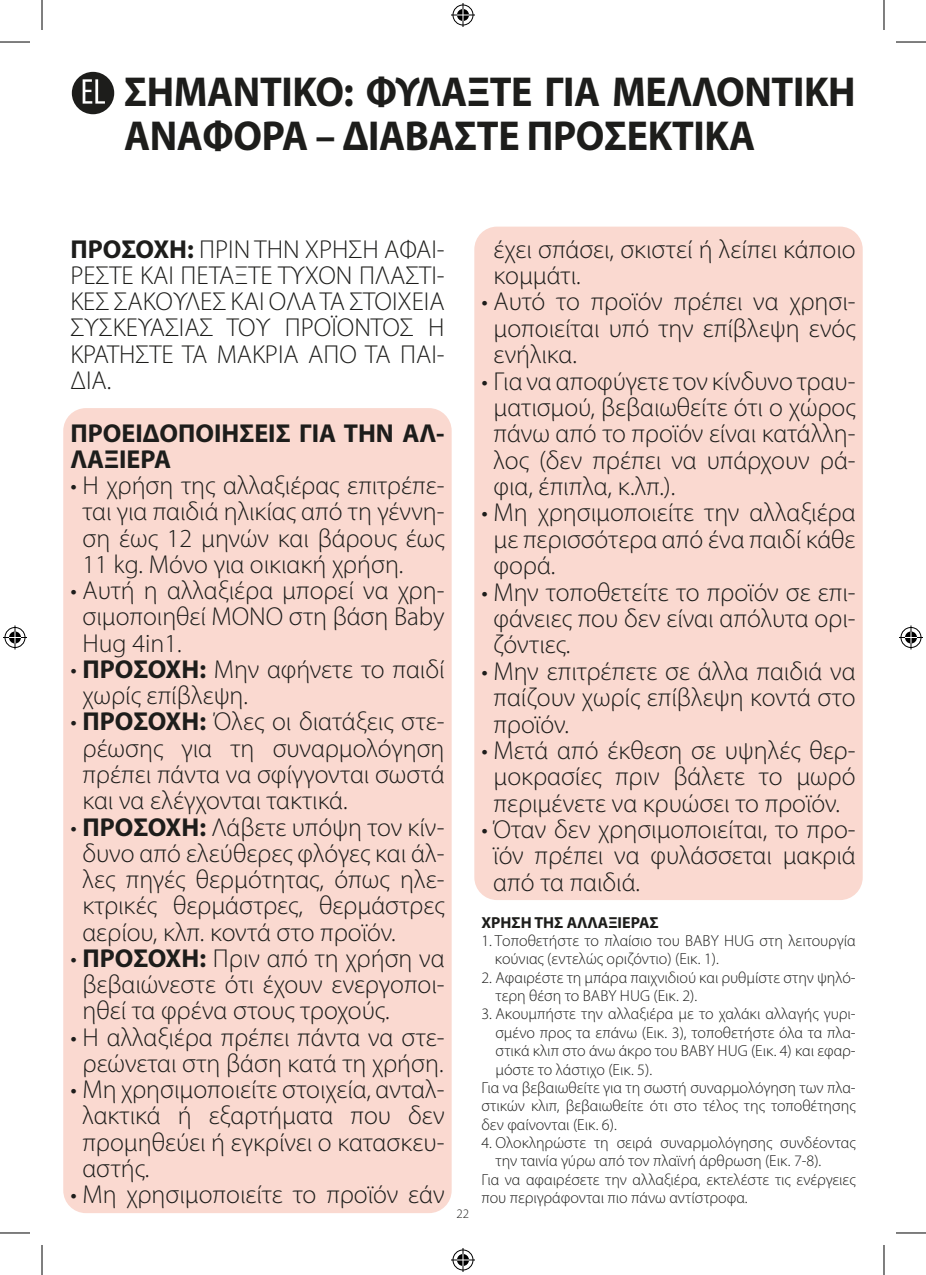
<style>
.page{position:relative;width:926px;height:1275px;background:#fff}
.page>*{position:absolute;margin:0;border:0;box-sizing:border-box;transform-origin:0 0}
.t1{font:700 42px/44px "Myriad Pro";letter-spacing:-.01em;color:#1d1d1b;scale:.95 1}
.t2{font:300 26px/26.2px "Myriad Pro";color:#1d1d1b;text-align:justify}
.t3{font:700 26px/26.2px "Myriad Pro";color:#1d1d1b}
.t4{font:300 16px/18.4px "Myriad Pro";color:#1d1d1b}
.t5{font:700 16px "Myriad Pro";color:#1d1d1b}
.t6{font:300 13px "Myriad Pro";color:#1d1d1b}
.s1{font-weight:700}
</style>
<div class="page">
<div style="left:63px;top:408px;width:389px;height:805px;background:#fad9d0;border-radius:23px"></div>
<div style="left:474px;top:227px;width:389px;height:673px;background:#fad9d0;border-radius:23px"></div>
<div style="left:72px;top:72px;width:42px;height:42px;background:#1d1d1b;border-radius:50%"></div>
<svg style="left:83px;top:79px;width:22px;height:25px"></svg>
<hr style="left:0;top:42px;width:30px;height:1px;background:#000">
<hr style="left:896px;top:42px;width:30px;height:1px;background:#000">
<hr style="left:0;top:1232px;width:30px;height:1px;background:#000">
<hr style="left:896px;top:1232px;width:30px;height:1px;background:#000">
<hr style="left:42px;top:0;width:1px;height:30px;background:#000">
<hr style="left:42px;top:1245px;width:1px;height:30px;background:#000">
<hr style="left:884px;top:0;width:1px;height:30px;background:#000">
<hr style="left:884px;top:1245px;width:1px;height:30px;background:#000">
<svg style="left:451px;top:3px;width:24px;height:24px"></svg>
<svg style="left:451px;top:1248px;width:24px;height:24px"></svg>
<svg style="left:3px;top:625px;width:24px;height:24px"></svg>
<svg style="left:899px;top:625px;width:24px;height:24px"></svg>
<p class="t1" style="left:124px;top:69px;width:771px">ΣΗΜΑΝΤΙΚΟ: ΦΥΛΑΞΤΕ ΓΙΑ ΜΕΛΛΟΝΤΙΚΗ<br>ΑΝΑΦΟΡΑ – ΔΙΑΒΑΣΤΕ ΠΡΟΣΕΚΤΙΚΑ</p>
<p class="t2" style="left:70px;top:236px;width:376px"><span class="s1">ΠΡΟΣΟΧΗ:</span> ΠΡΙΝ ΤΗΝ ΧΡΗΣΗ ΑΦΑΙ-ΡΕΣΤΕ ΚΑΙ ΠΕΤΑΞΤΕ ΤΥΧΟΝ ΠΛΑΣΤΙ-ΚΕΣ ΣΑΚΟΥΛΕΣ ΚΑΙ ΟΛΑ ΤΑ ΣΤΟΙΧΕΙΑ ΣΥΣΚΕΥΑΣΙΑΣ ΤΟΥ ΠΡΟΪΟΝΤΟΣ Η ΚΡΑΤΗΣΤΕ ΤΑ ΜΑΚΡΙΑ ΑΠΟ ΤΑ ΠΑΙ-ΔΙΑ.</p>
<p class="t3" style="left:70px;top:419px;width:376px">ΠΡΟΕΙΔΟΠΟΙΗΣΕΙΣ ΓΙΑ ΤΗΝ ΑΛ-<br>ΛΑΞΙΕΡΑ</p>
<p class="t2" style="left:82px;top:472px;width:364px;text-indent:-12px">• Η χρήση της αλλαξιέρας επιτρέπε&shy;ται για παιδιά ηλικίας από τη γέννη&shy;ση έως 12 μηνών και βάρους έως 11 kg. Μόνο για οικιακή χρήση.</p>
<p class="t2" style="left:82px;top:577px;width:364px;text-indent:-12px">• Αυτή η αλλαξιέρα μπορεί να χρη&shy;σιμοποιηθεί ΜΟΝΟ στη βάση Baby Hug 4in1.</p>
<p class="t2" style="left:82px;top:656px;width:364px;text-indent:-12px">• <span class="s1">ΠΡΟΣΟΧΗ:</span> Μην αφήνετε το παιδί χωρίς επίβλεψη.</p>
<p class="t2" style="left:82px;top:708px;width:364px;text-indent:-12px">• <span class="s1">ΠΡΟΣΟΧΗ:</span> Όλες οι διατάξεις στε&shy;ρέωσης για τη συναρμολόγηση πρέπει πάντα να σφίγγονται σωστά και να ελέγχονται τακτικά.</p>
<p class="t2" style="left:82px;top:813px;width:364px;text-indent:-12px">• <span class="s1">ΠΡΟΣΟΧΗ:</span> Λάβετε υπόψη τον κίν&shy;δυνο από ελεύθερες φλόγες και άλ&shy;λες πηγές θερμότητας, όπως ηλε&shy;κτρικές θερμάστρες, θερμάστρες αερίου, κλπ. κοντά στο προϊόν.</p>
<p class="t2" style="left:82px;top:944px;width:364px;text-indent:-12px">• <span class="s1">ΠΡΟΣΟΧΗ:</span> Πριν από τη χρήση να βεβαιώνεστε ότι έχουν ενεργοποι&shy;ηθεί τα φρένα στους τροχούς.</p>
<p class="t2" style="left:70px;top:1023px;width:376px;text-align:center">• H αλλαξιέρα πρέπει πάντα να στε&shy;ρεώνεται στη βάση κατά τη χρήση.</p>
<p class="t2" style="left:82px;top:1076px;width:364px;text-indent:-12px">• Μη χρησιμοποιείτε στοιχεία, ανταλ&shy;λακτικά ή εξαρτήματα που δεν προμηθεύει ή εγκρίνει ο κατασκευ&shy;αστής.</p>
<p class="t2" style="left:70px;top:1181px;width:376px">• Μη χρησιμοποιείτε το προϊόν εάν</p>
<p class="t6" style="left:457px;top:1205px;width:14px">22</p>
<p class="t2" style="left:493px;top:236px;width:364px">έχει σπάσει, σκιστεί ή λείπει κάποιο κομμάτι.</p>
<p class="t2" style="left:493px;top:288px;width:364px;text-indent:-12px">• Αυτό το προϊόν πρέπει να χρησι&shy;μοποιείται υπό την επίβλεψη ενός ενήλικα.</p>
<p class="t2" style="left:493px;top:367px;width:364px;text-indent:-12px">• Για να αποφύγετε τον κίνδυνο τραυ&shy;ματισμού, βεβαιωθείτε ότι ο χώρος πάνω από το προϊόν είναι κατάλλη&shy;λος (δεν πρέπει να υπάρχουν ρά&shy;φια, έπιπλα, κ.λπ.).</p>
<p class="t2" style="left:493px;top:499px;width:364px;text-indent:-12px">• Μη χρησιμοποιείτε την αλλαξιέρα με περισσότερα από ένα παιδί κάθε φορά.</p>
<p class="t2" style="left:493px;top:578px;width:364px;text-indent:-12px">• Μην τοποθετείτε το προϊόν σε επι&shy;φάνειες που δεν είναι απόλυτα ορι&shy;ζόντιες.</p>
<p class="t2" style="left:493px;top:657px;width:364px;text-indent:-12px">• Μην επιτρέπετε σε άλλα παιδιά να παίζουν χωρίς επίβλεψη κοντά στο προϊόν.</p>
<p class="t2" style="left:481px;top:737px;width:376px;text-align:center">• Μετά από έκθεση σε υψηλές θερ&shy;μοκρασίες πριν βάλετε το μωρό περιμένετε να κρυώσει το προϊόν.</p>
<p class="t2" style="left:493px;top:816px;width:364px;text-indent:-12px">• Όταν δεν χρησιμοποιείται, το προ&shy;ϊόν πρέπει να φυλάσσεται μακριά από τα παιδιά.</p>
<p class="t5" style="left:481px;top:911px;width:179px">ΧΡΗΣΗ ΤΗΣ ΑΛΛΑΞΙΕΡΑΣ</p>
<p class="t4" style="left:495px;top:931px;width:362px;text-indent:-13px">1. Τοποθετήστε το πλαίσιο του BABY HUG στη λειτουργία κούνιας (εντελώς οριζόντιο) (Εικ. 1).</p>
<p class="t4" style="left:495px;top:968px;width:362px;text-indent:-14px">2. Αφαιρέστε τη μπάρα παιχνιδιού και ρυθμίστε στην ψηλό&shy;τερη θέση το BABY HUG (Εικ. 2).</p>
<p class="t4" style="left:495px;top:1004px;width:362px;text-align:justify;text-indent:-14px">3. Ακουμπήστε την αλλαξιέρα με το χαλάκι αλλαγής γυρι&shy;σμένο προς τα επάνω (Εικ. 3), τοποθετήστε όλα τα πλα&shy;στικά κλιπ στο άνω άκρο του BABY HUG (Εικ. 4) και εφαρ&shy;μόστε το λάστιχο (Εικ. 5).</p>
<p class="t4" style="left:481px;top:1078px;width:376px;text-align:justify">Για να βεβαιωθείτε για τη σωστή συναρμολόγηση των πλα&shy;στικών κλιπ, βεβαιωθείτε ότι στο τέλος της τοποθέτησης δεν φαίνονται (Εικ. 6).</p>
<p class="t4" style="left:495px;top:1133px;width:362px;text-indent:-14px">4. Ολοκληρώστε τη σειρά συναρμολόγησης συνδέοντας την ταινία γύρω από τον πλαϊνή άρθρωση (Εικ. 7-8).</p>
<p class="t4" style="left:481px;top:1170px;width:376px">Για να αφαιρέσετε την αλλαξιέρα, εκτελέστε τις ενέργειες που περιγράφονται πιο πάνω αντίστροφα.</p>
</div>
